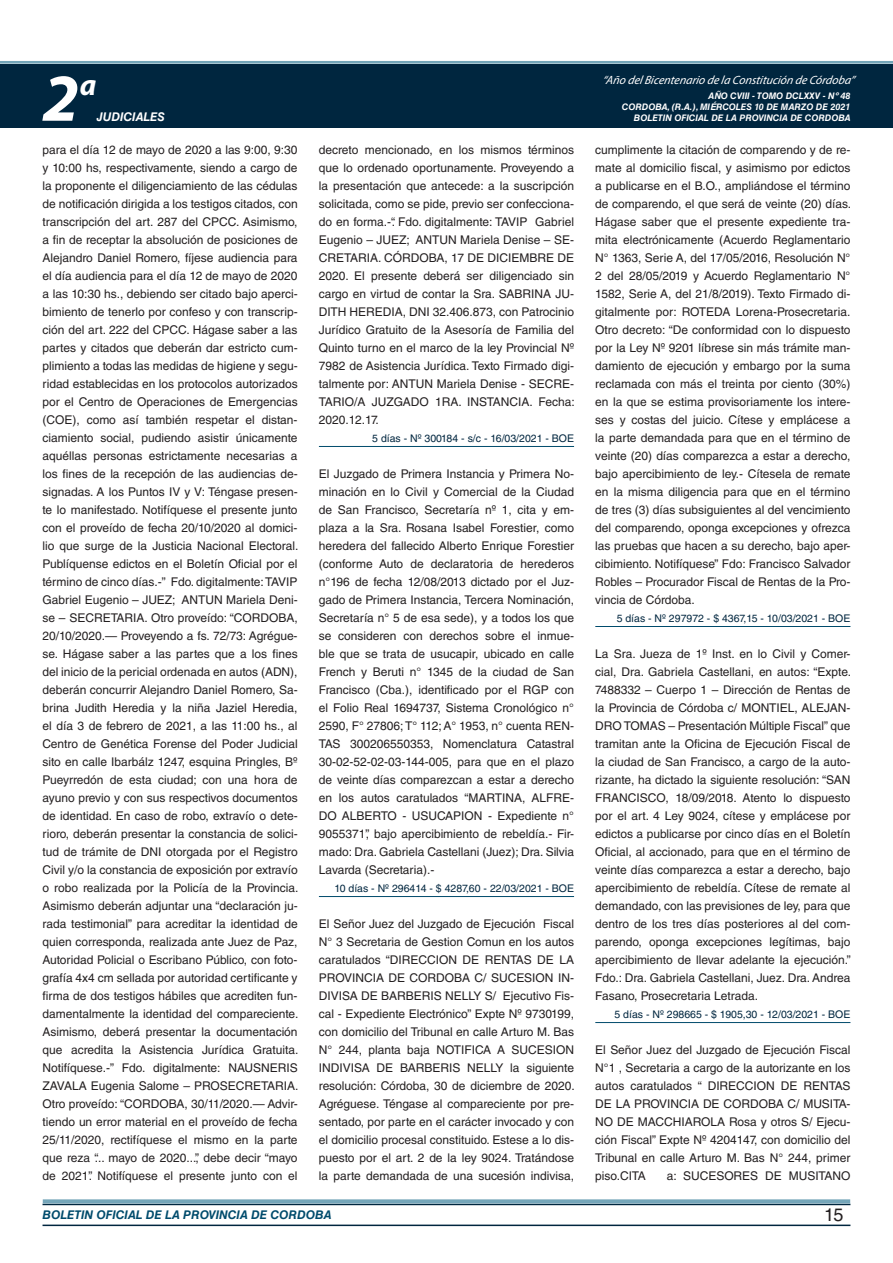
<style>
.page{position:relative;width:893px;height:1263px;background:#fff}
.page>*{position:absolute;margin:0;border:0;box-sizing:border-box;transform-origin:0 0}
.t1{font:italic 700 67.5px "Myriad Pro";color:#fff}
.t2{font:italic 700 30px "Myriad Pro";color:#fff}
.t3{font:18px "Helvetica LT Std";color:#231f20}
.t4{font:12px/18px "Helvetica LT Std";color:#231f20;text-align:justify}
.t5{font:italic 12px "Myriad Pro";color:#fff}
.t6{font:italic 700 12px "Helvetica LT Std";color:#004b6c}
.t7{font:italic 700 12px "Helvetica LT Std";color:#fff}
.t8{font:10.5px "Helvetica LT Std";color:#00263f}
.t9{font:italic 700 9px/10.8px "Helvetica LT Std";color:#fff;text-align:right}
</style>
<div class="page">
<div style="left:0;top:61px;width:893px;height:6px;background:#fff;opacity:.75"></div>
<div style="left:0;top:64px;width:893px;height:64px;background:#00263f"></div>
<hr style="left:43px;top:1224px;width:807px;height:2px;background:#00263f">
<div style="left:42px;top:1198px;width:809px;height:8px;background:#fff;opacity:.75"></div>
<hr style="left:319px;top:446px;width:255px;height:1px;background:#004b6c">
<hr style="left:319px;top:896px;width:255px;height:1px;background:#004b6c">
<hr style="left:595px;top:626px;width:255px;height:1px;background:#004b6c">
<hr style="left:595px;top:1022px;width:255px;height:1px;background:#004b6c">
<p class="t5" style="left:603px;top:72px;width:254px">“Año delBicentenario de la Constitución de Córdoba”</p>
<h1 class="t1" style="left:43px;top:54px;width:38px">2</h1>
<h2 class="t2" style="left:80px;top:66px;width:18px">a</h2>
<p class="t9" style="left:622px;top:91px;width:230px">AÑO CVIII - TOMO DCLXXV - Nº 48<br>CORDOBA, (R.A.), MIÉRCOLES 10 DE MARZO DE 2021</p>
<p class="t7" style="left:97px;top:110px;width:70px">JUDICIALES</p>
<p class="t9" style="left:634px;top:112px;width:218px">BOLETIN OFICIAL DE LA PROVINCIA DE CORDOBA</p>
<p class="t4" style="left:43px;top:141px;width:257px">para el día 12 de mayo de 2020 a las 9:00, 9:30 y 10:00 hs, respectivamente, siendo a cargo de la proponente el diligenciamiento de las cédulas de notificación dirigida a los testigos citados, con transcripción del art. 287 del CPCC. Asimismo, a fin de receptar la absolución de posiciones de Alejandro Daniel Romero, fíjese audiencia para el día audiencia para el día 12 de mayo de 2020 a las 10:30 hs., debiendo ser citado bajo aperci&shy;bimiento de tenerlo por confeso y con transcrip&shy;ción del art. 222 del CPCC. Hágase saber a las partes y citados que deberán dar estricto cum&shy;plimiento a todas las medidas de higiene y segu&shy;ridad establecidas en los protocolos autorizados por el Centro de Operaciones de Emergencias (COE), como así también respetar el distan&shy;ciamiento social, pudiendo asistir únicamente aquéllas personas estrictamente necesarias a los fines de la recepción de las audiencias de&shy;signadas. A los Puntos IV y V: Téngase presen&shy;te lo manifestado. Notifíquese el presente junto con el proveído de fecha 20/10/2020 al domici&shy;lio que surge de la Justicia Nacional Electoral.<br>Publíquense edictos en el Boletín Oficial por el término de cinco días.-” Fdo. digitalmente: TAVIP Gabriel Eugenio – JUEZ; ANTUN Mariela Deni&shy;se – SECRETARIA. Otro proveído: “CORDOBA, 20/10/2020.— Proveyendo a fs. 72/73: Agrégue&shy;se. Hágase saber a las partes que a los fines del inicio de la pericial ordenada en autos (ADN), deberán concurrir Alejandro Daniel Romero, Sa&shy;brina Judith Heredia y la niña Jaziel Heredia, el día 3 de febrero de 2021, a las 11:00 hs., al Centro de Genética Forense del Poder Judicial sito en calle Ibarbálz 1247, esquina Pringles, Bº Pueyrredón de esta ciudad; con una hora de ayuno previo y con sus respectivos documentos de identidad. En caso de robo, extravío o dete&shy;rioro, deberán presentar la constancia de solici&shy;tud de trámite de DNI otorgada por el Registro Civil y/o la constancia de exposición por extravío o robo realizada por la Policía de la Provincia.<br>Asimismo deberán adjuntar una “declaración ju&shy;rada testimonial” para acreditar la identidad de quien corresponda, realizada ante Juez de Paz, Autoridad Policial o Escribano Público, con foto&shy;grafía 4x4 cm sellada por autoridad certificante y firma de dos testigos hábiles que acrediten fun&shy;damentalmente la identidad del compareciente.<br>Asimismo, deberá presentar la documentación que acredita la Asistencia Jurídica Gratuita.<br>Notifíquese.-” Fdo. digitalmente: NAUSNERIS ZAVALA Eugenia Salome – PROSECRETARIA.<br>Otro proveído: “CORDOBA, 30/11/2020.— Advir&shy;tiendo un error material en el proveído de fecha 25/11/2020, rectifíquese el mismo en la parte que reza “... mayo de 2020...”, debe decir “mayo de 2021”. Notifíquese el presente junto con el</p>
<p class="t4" style="left:319px;top:141px;width:257px">decreto mencionado, en los mismos términos que lo ordenado oportunamente. Proveyendo a la presentación que antecede: a la suscripción solicitada, como se pide, previo ser confecciona&shy;do en forma.-“. Fdo. digitalmente: TAVIP Gabriel Eugenio – JUEZ; ANTUN Mariela Denise – SE-CRETARIA. CÓRDOBA, 17 DE DICIEMBRE DE 2020. El presente deberá ser diligenciado sin cargo en virtud de contar la Sra. SABRINA JU-DITH HEREDIA, DNI 32.406.873, con Patrocinio Jurídico Gratuito de la Asesoría de Familia del Quinto turno en el marco de la ley Provincial Nº 7982 de Asistencia Jurídica. Texto Firmado digi&shy;talmente por: ANTUN Mariela Denise - SECRE-TARIO/A JUZGADO 1RA. INSTANCIA. Fecha:<br>2020.12.17.</p>
<p class="t8" style="left:372px;top:432px;width:203px">5 días - Nº 300184 - s/c - 16/03/2021 - BOE</p>
<p class="t4" style="left:319px;top:465px;width:257px">El Juzgado de Primera Instancia y Primera No&shy;minación en lo Civil y Comercial de la Ciudad de San Francisco, Secretaría nº 1, cita y em&shy;plaza a la Sra. Rosana Isabel Forestier, como heredera del fallecido Alberto Enrique Forestier (conforme Auto de declaratoria de herederos n°196 de fecha 12/08/2013 dictado por el Juz&shy;gado de Primera Instancia, Tercera Nominación, Secretaría n° 5 de esa sede), y a todos los que se consideren con derechos sobre el inmue&shy;ble que se trata de usucapir, ubicado en calle French y Beruti n° 1345 de la ciudad de San Francisco (Cba.), identificado por el RGP con el Folio Real 1694737, Sistema Cronológico n° 2590, F° 27806; T° 112; A° 1953, n° cuenta REN-TAS 300206550353, Nomenclatura Catastral 30-02-52-02-03-144-005, para que en el plazo de veinte días comparezcan a estar a derecho en los autos caratulados “MARTINA, ALFRE-DO ALBERTO - USUCAPION - Expediente n° 9055371”, bajo apercibimiento de rebeldía.- Fir&shy;mado: Dra. Gabriela Castellani (Juez); Dra. Silvia Lavarda (Secretaria).-</p>
<p class="t8" style="left:334px;top:882px;width:241px">10 días - Nº 296414 - $ 4287,60 - 22/03/2021 - BOE</p>
<p class="t4" style="left:319px;top:915px;width:257px">El Señor Juez del Juzgado de Ejecución Fiscal N° 3 Secretaria de Gestion Comun en los autos caratulados “DIRECCION DE RENTAS DE LA PROVINCIA DE CORDOBA C/ SUCESION IN-DIVISA DE BARBERIS NELLY S/ Ejecutivo Fis&shy;cal - Expediente Electrónico” Expte Nº 9730199, con domicilio del Tribunal en calle Arturo M. Bas N° 244, planta baja NOTIFICA A SUCESION INDIVISA DE BARBERIS NELLY la siguiente resolución: Córdoba, 30 de diciembre de 2020.<br>Agréguese. Téngase al compareciente por pre&shy;sentado, por parte en el carácter invocado y con el domicilio procesal constituido. Estese a lo dis&shy;puesto por el art. 2 de la ley 9024. Tratándose la parte demandada de una sucesión indivisa,</p>
<p class="t4" style="left:595px;top:141px;width:257px">cumplimente la citación de comparendo y de re&shy;mate al domicilio fiscal, y asimismo por edictos a publicarse en el B.O., ampliándose el término de comparendo, el que será de veinte (20) días.<br>Hágase saber que el presente expediente tra&shy;mita electrónicamente (Acuerdo Reglamentario N° 1363, Serie A, del 17/05/2016, Resolución N° 2 del 28/05/2019 y Acuerdo Reglamentario N° 1582, Serie A, del 21/8/2019). Texto Firmado di&shy;gitalmente por: ROTEDA Lorena-Prosecretaria.<br>Otro decreto: “De conformidad con lo dispuesto por la Ley Nº 9201 líbrese sin más trámite man&shy;damiento de ejecución y embargo por la suma reclamada con más el treinta por ciento (30%) en la que se estima provisoriamente los intere&shy;ses y costas del juicio. Cítese y emplácese a la parte demandada para que en el término de veinte (20) días comparezca a estar a derecho, bajo apercibimiento de ley.- Cítesela de remate en la misma diligencia para que en el término de tres (3) días subsiguientes al del vencimiento del comparendo, oponga excepciones y ofrezca las pruebas que hacen a su derecho, bajo aper&shy;cibimiento. Notifíquese” Fdo: Francisco Salvador Robles – Procurador Fiscal de Rentas de la Pro&shy;vincia de Córdoba.</p>
<p class="t8" style="left:617px;top:612px;width:235px">5 días - Nº 297972 - $ 4367,15 - 10/03/2021 - BOE</p>
<p class="t4" style="left:595px;top:645px;width:257px">La Sra. Jueza de 1º Inst. en lo Civil y Comer&shy;cial, Dra. Gabriela Castellani, en autos: “Expte.<br>7488332 – Cuerpo 1 – Dirección de Rentas de la Provincia de Córdoba c/ MONTIEL, ALEJAN-DRO TOMAS – Presentación Múltiple Fiscal” que tramitan ante la Oficina de Ejecución Fiscal de la ciudad de San Francisco, a cargo de la auto&shy;rizante, ha dictado la siguiente resolución: “SAN FRANCISCO, 18/09/2018. Atento lo dispuesto por el art. 4 Ley 9024, cítese y emplácese por edictos a publicarse por cinco días en el Boletín Oficial, al accionado, para que en el término de veinte días comparezca a estar a derecho, bajo apercibimiento de rebeldía. Cítese de remate al demandado, con las previsiones de ley, para que dentro de los tres días posteriores al del com&shy;parendo, oponga excepciones legítimas, bajo apercibimiento de llevar adelante la ejecución.” Fdo.: Dra. Gabriela Castellani, Juez. Dra. Andrea Fasano, Prosecretaria Letrada.</p>
<p class="t8" style="left:615px;top:1008px;width:237px">5 días - Nº 298665 - $ 1905,30 - 12/03/2021 - BOE</p>
<p class="t4" style="left:595px;top:1041px;width:257px">El Señor Juez del Juzgado de Ejecución Fiscal N°1 , Secretaria a cargo de la autorizante en los autos caratulados “ DIRECCION DE RENTAS DE LA PROVINCIA DE CORDOBA C/ MUSITA-NO DE MACCHIAROLA Rosa y otros S/ Ejecu&shy;ción Fiscal” Expte Nº 4204147, con domicilio del Tribunal en calle Arturo M. Bas N° 244, primer piso.CITA</p>
<p class="t4" style="left:667px;top:1167px;width:185px">a: SUCESORES DE MUSITANO</p>
<p class="t6" style="left:43px;top:1208px;width:290px">BOLETIN OFICIAL DE LA PROVINCIA DE CORDOBA</p>
<h3 class="t3" style="left:824px;top:1204px;width:21px">15</h3>
</div>
